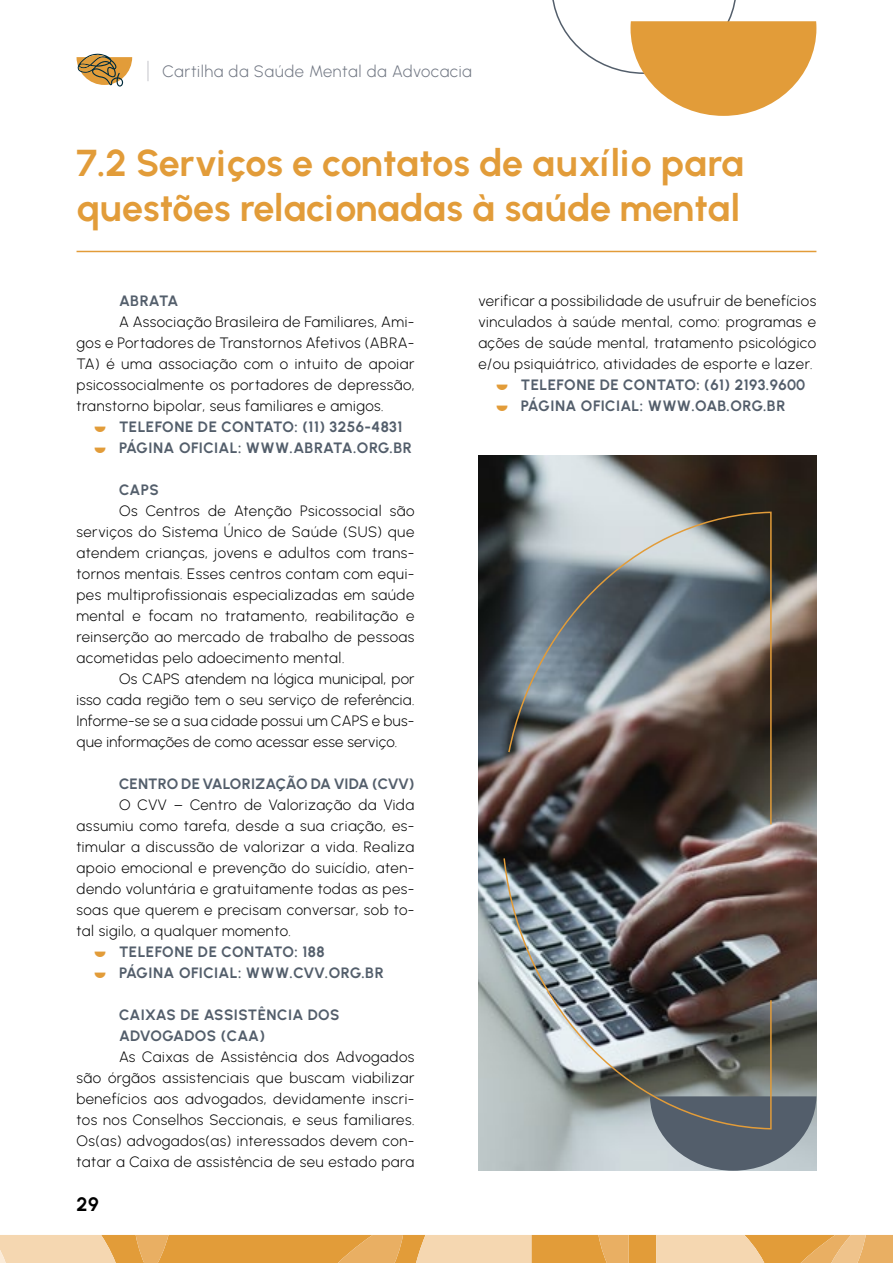
<style>
.page{position:relative;width:893px;height:1263px;background:#fff}
.page>*{position:absolute;margin:0;border:0;box-sizing:border-box;transform-origin:0 0}
.t1{font:700 37.5px/45px "Urbanist";letter-spacing:-.005em;color:#e29c39}
.t2{font:700 19.5px "Urbanist";color:#000}
.t3{font:300 16.5px "Urbanist";letter-spacing:.025em;color:#717783}
.t4{font:300 15px/21px "Urbanist";letter-spacing:.025em;color:#000;text-align:justify}
.t5{font:700 15px/21px "Urbanist";letter-spacing:.025em;color:#535e6b}
.t6{font:700 15px "Urbanist";letter-spacing:-.005em;color:#535e6b}
</style>
<div class="page">
<svg style="left:552px;top:0;width:264px;height:116px"></svg>
<div style="left:629px;top:1235px;width:27px;height:28px;background:#e29c39"></div>
<svg style="left:656px;top:1235px;width:237px;height:28px"></svg>
<svg style="left:0;top:1235px;width:629px;height:28px"></svg>
<svg style="left:77px;top:54px;width:55px;height:33px"></svg>
<hr style="left:147px;top:61px;width:2px;height:20px;background:#d8d8dc">
<hr style="left:77px;top:251px;width:739px;height:1px;background:#e29c39">
<img style="left:478px;top:455px;width:338px;height:716px">
<svg style="left:650px;top:1096px;width:166px;height:75px"></svg>
<svg style="left:507px;top:511px;width:265px;height:315px"></svg>
<img style="left:502px;top:857px;width:270px;height:273px">
<p class="t3" style="left:163px;top:61px;width:311px">Cartilha da Saúde Mental da Advocacia</p>
<h1 class="t1" style="left:77px;top:140px;width:670px">7.2 Serviços e contatos de auxílio para questões relacionadas à saúde mental</h1>
<p class="t5" style="left:119px;top:290px;width:61px">ABRATA</p>
<p class="t4" style="left:77px;top:311px;width:340px;text-indent:43px">A Associação Brasileira de Familiares, Ami&shy;gos e Portadores de Transtornos Afetivos (ABRA-TA) é uma associação com o intuito de apoiar psicossocialmente os portadores de depressão, transtorno bipolar, seus familiares e amigos.</p>
<p class="t5" style="left:119px;top:416px;width:294px">TELEFONE DE CONTATO: (11) 3256-4831<br>PÁGINA OFICIAL: WWW.ABRATA.ORG.BR</p>
<p class="t5" style="left:119px;top:479px;width:41px">CAPS</p>
<p class="t4" style="left:77px;top:500px;width:339px;text-indent:43px">Os Centros de Atenção Psicossocial são serviços do Sistema Único de Saúde (SUS) que atendem crianças, jovens e adultos com trans&shy;tornos mentais. Esses centros contam com equi&shy;pes multiprofissionais especializadas em saúde mental e focam no tratamento, reabilitação e reinserção ao mercado de trabalho de pessoas acometidas pelo adoecimento mental.</p>
<p class="t4" style="left:77px;top:668px;width:339px;text-indent:43px">Os CAPS atendem na lógica municipal, por isso cada região tem o seu serviço de referência.<br>Informe-se se a sua cidade possui um CAPS e bus&shy;que informações de como acessar esse serviço.</p>
<p class="t6" style="left:119px;top:774px;width:297px">CENTRO DE VALORIZAÇÃO DA VIDA (CVV)</p>
<p class="t4" style="left:77px;top:794px;width:340px;text-indent:43px">O CVV – Centro de Valorização da Vida assumiu como tarefa, desde a sua criação, es&shy;timular a discussão de valorizar a vida. Realiza apoio emocional e prevenção do suicídio, aten&shy;dendo voluntária e gratuitamente todas as pes&shy;soas que querem e precisam conversar, sob to&shy;tal sigilo, a qualquer momento.</p>
<p class="t5" style="left:119px;top:941px;width:266px">TELEFONE DE CONTATO: 188<br>PÁGINA OFICIAL: WWW.CVV.ORG.BR</p>
<p class="t5" style="left:119px;top:1004px;width:222px">CAIXAS DE ASSISTÊNCIA DOS<br>ADVOGADOS (CAA)</p>
<p class="t4" style="left:77px;top:1046px;width:339px;text-indent:43px">As Caixas de Assistência dos Advogados são órgãos assistenciais que buscam viabilizar benefícios aos advogados, devidamente inscri&shy;tos nos Conselhos Seccionais, e seus familiares.<br>Os(as) advogados(as) interessados devem con&shy;tatar a Caixa de assistência de seu estado para</p>
<h2 class="t2" style="left:77px;top:1192px;width:24px">29</h2>
<p class="t4" style="left:478px;top:290px;width:339px">verificar a possibilidade de usufruir de benefícios vinculados à saúde mental, como: programas e ações de saúde mental, tratamento psicológico e/ou psiquiátrico, atividades de esporte e lazer.</p>
<p class="t5" style="left:521px;top:374px;width:286px">TELEFONE DE CONTATO: (61) 2193.9600<br>PÁGINA OFICIAL: WWW.OAB.ORG.BR</p>
</div>
